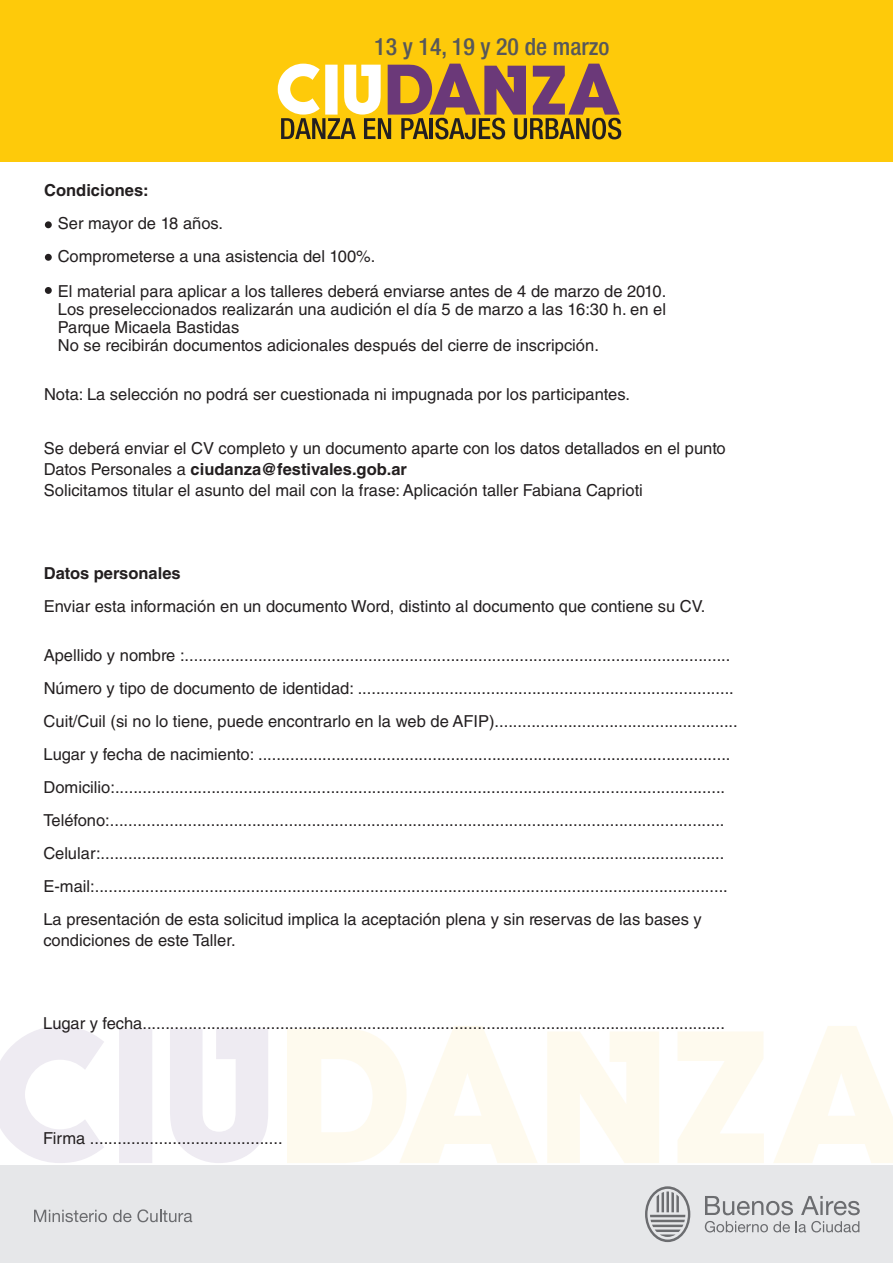
<style>
.page{position:relative;width:893px;height:1263px;background:#fff}
.page>*{position:absolute;margin:0;border:0;box-sizing:border-box;transform-origin:0 0}
.t1{font:500 condensed 23.7px "Helvetica Neue";color:#57585a}
.t2{font:16.5px/33px "Helvetica LT Std";color:#231f20}
.t3{font:700 16.5px "Helvetica LT Std";color:#231f20}
.s1{font-weight:700}
</style>
<div class="page">
<div style="left:0;top:0;width:602px;height:161px;background:#feca0a"></div>
<div style="left:602px;top:0;width:291px;height:161px;background:#feca0a"></div>
<svg style="left:0;top:1026px;width:268px;height:137px"></svg>
<svg style="left:287px;top:1026px;width:606px;height:137px;fill:#fefaee"></svg>
<div style="left:0;top:1166px;width:893px;height:97px;background:#e6e7e9"></div>
<svg style="left:705px;top:1196px;width:88px;height:19px"></svg>
<svg style="left:801px;top:1196px;width:59px;height:19px"></svg>
<svg style="left:705px;top:1221px;width:85px;height:11px"></svg>
<svg style="left:796px;top:1221px;width:63px;height:11px"></svg>
<svg style="left:645px;top:1186px;width:45px;height:56px"></svg>
<svg style="left:34px;top:1210px;width:73px;height:12px"></svg>
<svg style="left:113px;top:1210px;width:18px;height:12px"></svg>
<svg style="left:137px;top:1209px;width:55px;height:13px"></svg>
<svg style="left:278px;top:64px;width:343px;height:75px;background:#bb9347"></svg>
<div style="left:45px;top:221px;width:7px;height:7px;background:#231f20;border-radius:50%"></div>
<div style="left:45px;top:254px;width:7px;height:7px;background:#231f20;border-radius:50%"></div>
<div style="left:45px;top:287px;width:7px;height:7px;background:#231f20;border-radius:50%"></div>
<h1 class="t1" style="left:374px;top:32px;width:237px">13 y 14, 19 y 20 de marzo</h1>
<p class="t3" style="left:44px;top:180px;width:106px">Condiciones:</p>
<p class="t2" style="left:58px;top:207px;width:319px">Ser mayor de 18 años.<br>Comprometerse a una asistencia del 100%.</p>
<p class="t2" style="left:58px;top:282px;width:610px;line-height:18px">El material para aplicar a los talleres deberá enviarse antes de 4 de marzo de 2010.<br>Los preseleccionados realizarán una audición el día 5 de marzo a las 16:30 h. en el Parque Micaela Bastidas<br>No se recibirán documentos adicionales después del cierre de inscripción.</p>
<p class="t2" style="left:44px;top:378px;width:587px">Nota: La selección no podrá ser cuestionada ni impugnada por los participantes.</p>
<p class="t2" style="left:44px;top:438px;width:683px;line-height:21px">Se deberá enviar el CV completo y un documento aparte con los datos detallados en el punto<br>Datos Personales a <span class="s1">ciudanza@festivales.gob.ar<br></span>Solicitamos titular el asunto del mail con la frase: Aplicación taller Fabiana Caprioti</p>
<p class="t3" style="left:44px;top:563px;width:138px">Datos personales</p>
<p class="t2" style="left:44px;top:589px;width:663px">Enviar esta información en un documento Word, distinto al documento que contiene su CV.</p>
<p class="t2" style="left:43px;top:639px;width:696px">Apellido y nombre :.......................................................................................................................<br>Número y tipo de documento de identidad: ..................................................................................<br>Cuit/Cuil (si no lo tiene, puede encontrarlo en la web de AFIP).....................................................<br>Lugar y fecha de nacimiento: .......................................................................................................<br>Domicilio:.....................................................................................................................................<br>Teléfono:......................................................................................................................................<br>Celular:........................................................................................................................................<br>E-mail:..........................................................................................................................................<br>La presentación de esta solicitud implica la aceptación plena y sin reservas de las bases y</p>
<p class="t2" style="left:43px;top:924px;width:194px">condiciones de este Taller.</p>
<p class="t2" style="left:43px;top:1006px;width:683px">Lugar y fecha...............................................................................................................................</p>
<p class="t2" style="left:43px;top:1122px;width:241px">Firma ..........................................</p>
</div>
